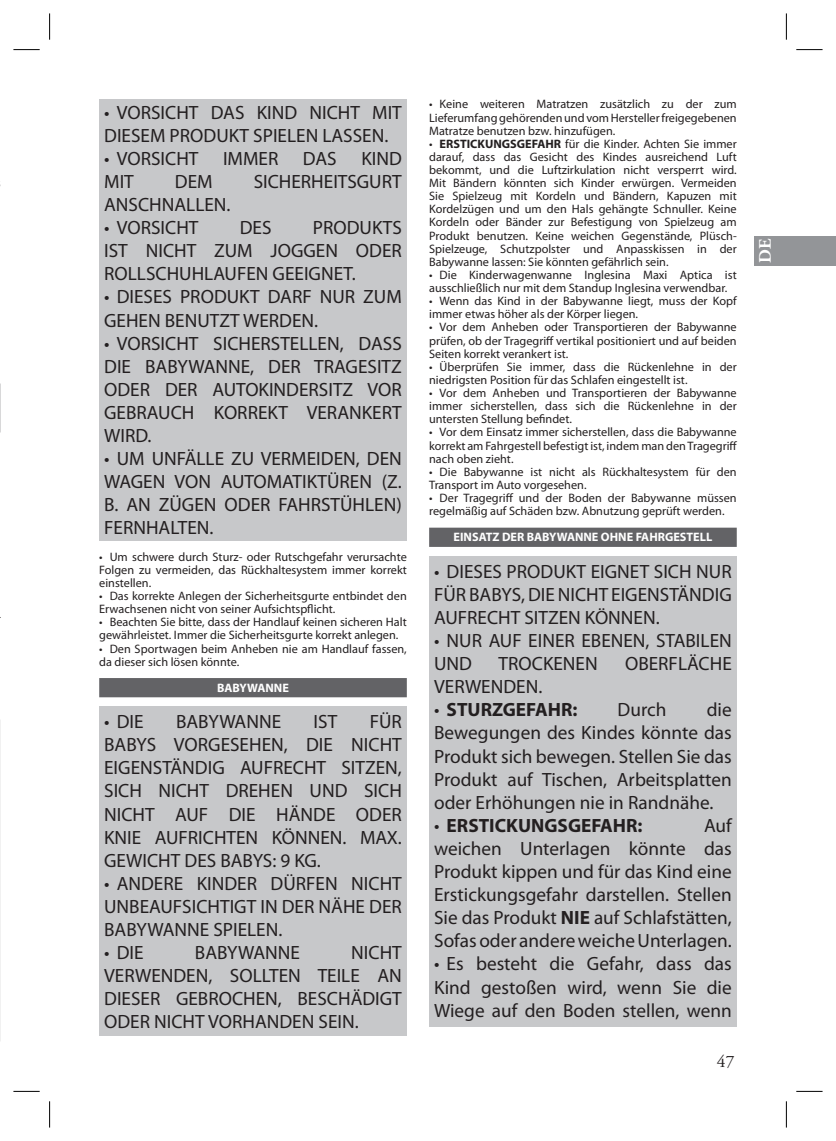
<style>
.page{position:relative;width:836px;height:1141px;background:#fff}
.page>*{position:absolute;margin:0;border:0;box-sizing:border-box;transform-origin:0 0}
.t1{font:19.25px/23.1px "Myriad Pro";color:#231f20;text-align:justify}
.t2{font:700 19.25px "Myriad Pro";color:#231f20}
.t3{font:17.5px "Adobe Garamond Pro";color:#231f20}
.t4{font:700 17.5px "Adobe Garamond Pro";color:#fff}
.t5{font:12.25px/13.1px "Myriad Pro";color:#231f20}
.t6{font:700 12.25px "Myriad Pro";color:#fff}
.s1{font-weight:700}
.s2{font-weight:400}
</style>
<div class="page">
<div style="left:755px;top:236px;width:81px;height:30px;background:#939598"></div>
<div style="left:99px;top:99px;width:308px;height:442px;background:#c7c8ca"></div>
<div style="left:99px;top:706px;width:308px;height:330px;background:#c7c8ca"></div>
<div style="left:429px;top:557px;width:308px;height:470px;background:#c7c8ca"></div>
<div style="left:99px;top:678px;width:308px;height:19px;background:#636366"></div>
<div style="left:429px;top:528px;width:308px;height:19px;background:#636366"></div>
<svg style="left:13px;top:49px;width:27px;height:1px"></svg>
<svg style="left:796px;top:49px;width:26px;height:1px"></svg>
<svg style="left:13px;top:1091px;width:27px;height:1px"></svg>
<svg style="left:796px;top:1091px;width:26px;height:1px"></svg>
<svg style="left:49px;top:13px;width:1px;height:27px"></svg>
<svg style="left:49px;top:1101px;width:1px;height:27px"></svg>
<svg style="left:786px;top:13px;width:1px;height:27px"></svg>
<svg style="left:786px;top:1101px;width:1px;height:27px"></svg>
<h1 class="t1" style="left:104px;top:100px;width:299px">• VORSICHT DAS KIND NICHT MIT<br>DIESEM PRODUKT SPIELEN LASSEN.</h1>
<h1 class="t1" style="left:104px;top:147px;width:96px">• VORSICHT</h1>
<h1 class="t1" style="left:223px;top:147px;width:57px">IMMER</h1>
<h1 class="t1" style="left:303px;top:147px;width:35px">DAS</h1>
<h1 class="t1" style="left:361px;top:147px;width:42px">KIND</h1>
<h1 class="t1" style="left:104px;top:170px;width:31px">MIT</h1>
<h1 class="t1" style="left:175px;top:170px;width:39px">DEM</h1>
<h1 class="t1" style="left:254px;top:170px;width:150px">SICHERHEITSGURT</h1>
<h1 class="t1" style="left:104px;top:193px;width:128px">ANSCHNALLEN.</h1>
<h1 class="t1" style="left:104px;top:216px;width:96px">• VORSICHT</h1>
<h1 class="t1" style="left:240px;top:216px;width:33px">DES</h1>
<h1 class="t1" style="left:104px;top:216px;width:299px;text-indent:209px">PRODUKTS IST NICHT ZUM JOGGEN ODER ROLLSCHUHLAUFEN GEEIGNET.</h1>
<h1 class="t1" style="left:104px;top:285px;width:299px">• DIESES PRODUKT DARF NUR ZUM<br>GEHEN BENUTZT WERDEN.</h1>
<h1 class="t1" style="left:104px;top:331px;width:299px">• VORSICHT SICHERSTELLEN, DASS DIE BABYWANNE, DER TRAGESITZ ODER DER AUTOKINDERSITZ VOR GEBRAUCH KORREKT VERANKERT WIRD.</h1>
<h1 class="t1" style="left:104px;top:447px;width:299px">• UM UNFÄLLE ZU VERMEIDEN, DEN WAGEN VON AUTOMATIKTÜREN (Z.<br>B. AN ZÜGEN ODER FAHRSTÜHLEN)<br>FERNHALTEN.</h1>
<p class="t5" style="left:99px;top:550px;width:309px;text-align:justify">• Um schwere durch Sturz- oder Rutschgefahr verursachte Folgen zu vermeiden, das Rückhaltesystem immer korrekt einstellen.</p>
<p class="t5" style="left:99px;top:589px;width:309px">• Das korrekte Anlegen der Sicherheitsgurte entbindet den<br>Erwachsenen nicht von seiner Aufsichtspflicht.</p>
<p class="t5" style="left:99px;top:615px;width:309px">• Beachten Sie bitte, dass der Handlauf keinen sicheren Halt gewährleistet. Immer die Sicherheitsgurte korrekt anlegen.</p>
<p class="t5" style="left:99px;top:642px;width:309px">• Den Sportwagen beim Anheben nie am Handlauf fassen, da dieser sich lösen könnte.</p>
<p class="t6" style="left:217px;top:680px;width:73px">BABYWANNE</p>
<h1 class="t1" style="left:104px;top:710px;width:41px">• DIE</h1>
<h1 class="t1" style="left:176px;top:710px;width:107px">BABYWANNE</h1>
<h1 class="t1" style="left:314px;top:710px;width:25px">IST</h1>
<h1 class="t1" style="left:104px;top:710px;width:299px;text-indent:265px">FÜR BABYS VORGESEHEN, DIE NICHT EIGENSTÄNDIG AUFRECHT SITZEN, SICH NICHT DREHEN UND SICH NICHT AUF DIE HÄNDE ODER KNIE AUFRICHTEN KÖNNEN. MAX.<br>GEWICHT DES BABYS: 9 KG.</h1>
<h1 class="t1" style="left:104px;top:872px;width:299px">• ANDERE KINDER DÜRFEN NICHT UNBEAUFSICHTIGT IN DER NÄHE DER BABYWANNE SPIELEN.</h1>
<h1 class="t1" style="left:104px;top:941px;width:41px">• DIE</h1>
<h1 class="t1" style="left:195px;top:941px;width:107px">BABYWANNE</h1>
<h1 class="t1" style="left:104px;top:941px;width:299px;text-indent:247px">NICHT VERWENDEN, SOLLTEN TEILE AN DIESER GEBROCHEN, BESCHÄDIGT ODER NICHT VORHANDEN SEIN.</h1>
<p class="t5" style="left:429px;top:98px;width:309px;text-align:justify">• Keine weiteren Matratzen zusätzlich zu der zum Lieferumfang gehörenden und vom Hersteller freigegebenen Matratze benutzen bzw. hinzufügen.</p>
<p class="t5" style="left:429px;top:137px;width:309px;text-align:justify">• <span class="s1">ERSTICKUNGSGEFAHR</span> für die Kinder. Achten Sie immer darauf, dass das Gesicht des Kindes ausreichend Luft bekommt, und die Luftzirkulation nicht versperrt wird.<br>Mit Bändern könnten sich Kinder erwürgen. Vermeiden Sie Spielzeug mit Kordeln und Bändern, Kapuzen mit Kordelzügen und um den Hals gehängte Schnuller. Keine Kordeln oder Bänder zur Befestigung von Spielzeug am Produkt benutzen. Keine weichen Gegenstände, Plüsch-Spielzeuge, Schutzpolster und Anpasskissen in der Babywanne lassen: Sie könnten gefährlich sein.</p>
<p class="t5" style="left:429px;top:268px;width:309px">• Die Kinderwagenwanne Inglesina Maxi Aptica ist ausschließlich nur mit dem Standup Inglesina verwendbar.</p>
<p class="t5" style="left:429px;top:294px;width:309px">• Wenn das Kind in der Babywanne liegt, muss der Kopf immer etwas höher als der Körper liegen.</p>
<p class="t5" style="left:429px;top:321px;width:309px;text-align:justify">• Vor dem Anheben oder Transportieren der Babywanne prüfen, ob der Tragegriff vertikal positioniert und auf beiden Seiten korrekt verankert ist.</p>
<p class="t5" style="left:429px;top:360px;width:309px">• Überprüfen Sie immer, dass die Rückenlehne in der niedrigsten Position für das Schlafen eingestellt ist.</p>
<p class="t5" style="left:429px;top:386px;width:309px;text-align:justify">• Vor dem Anheben und Transportieren der Babywanne immer sicherstellen, dass sich die Rückenlehne in der untersten Stellung befindet.</p>
<p class="t5" style="left:429px;top:426px;width:309px;text-align:justify">• Vor dem Einsatz immer sicherstellen, dass die Babywanne korrekt am Fahrgestell befestigt ist, indem man den Tragegriff nach oben zieht.</p>
<p class="t5" style="left:429px;top:465px;width:309px">• Die Babywanne ist nicht als Rückhaltesystem für den<br>Transport im Auto vorgesehen.</p>
<p class="t5" style="left:429px;top:491px;width:309px">• Der Tragegriff und der Boden der Babywanne müssen regelmäßig auf Schäden bzw. Abnutzung geprüft werden.</p>
<p class="t6" style="left:454px;top:529px;width:260px">EINSATZ DER BABYWANNE OHNE FAHRGESTELL</p>
<h1 class="t1" style="left:434px;top:559px;width:299px">• DIESES PRODUKT EIGNET SICH NUR FÜR BABYS, DIE NICHT EIGENSTÄNDIG AUFRECHT SITZEN KÖNNEN.</h1>
<h1 class="t1" style="left:434px;top:629px;width:299px">• NUR AUF EINER EBENEN, STABILEN<br>UND</h1>
<h1 class="t1" style="left:499px;top:652px;width:101px">TROCKENEN</h1>
<h1 class="t1" style="left:625px;top:652px;width:108px">OBERFLÄCHE</h1>
<h1 class="t1" style="left:434px;top:675px;width:110px">VERWENDEN.</h1>
<h1 class="t2" style="left:434px;top:697px;width:145px"><span class="s2">•</span> STURZGEFAHR:</h1>
<h1 class="t1" style="left:618px;top:698px;width:50px">Durch</h1>
<h1 class="t1" style="left:434px;top:698px;width:299px;text-indent:273px">die Bewegungen des Kindes könnte das Produkt sich bewegen. Stellen Sie das Produkt auf Tischen, Arbeitsplatten oder Erhöhungen nie in Randnähe.</h1>
<h1 class="t2" style="left:434px;top:813px;width:210px"><span class="s2">•</span> ERSTICKUNGSGEFAHR:</h1>
<h1 class="t1" style="left:434px;top:814px;width:299px;text-indent:270px">Auf weichen Unterlagen könnte das Produkt kippen und für das Kind eine Erstickungsgefahr darstellen. Stellen Sie das Produkt <span class="s1">NIE</span> auf Schlafstätten, Sofas oder andere weiche Unterlagen.</h1>
<h1 class="t1" style="left:434px;top:952px;width:299px">• Es besteht die Gefahr, dass das Kind gestoßen wird, wenn Sie die Wiege auf den Boden stellen, wenn</h1>
<h2 class="t3" style="left:717px;top:1051px;width:19px">47</h2>
<h2 class="t4" style="left:755px;top:263px;width:26px;rotate:-90deg">DE</h2>
</div>
